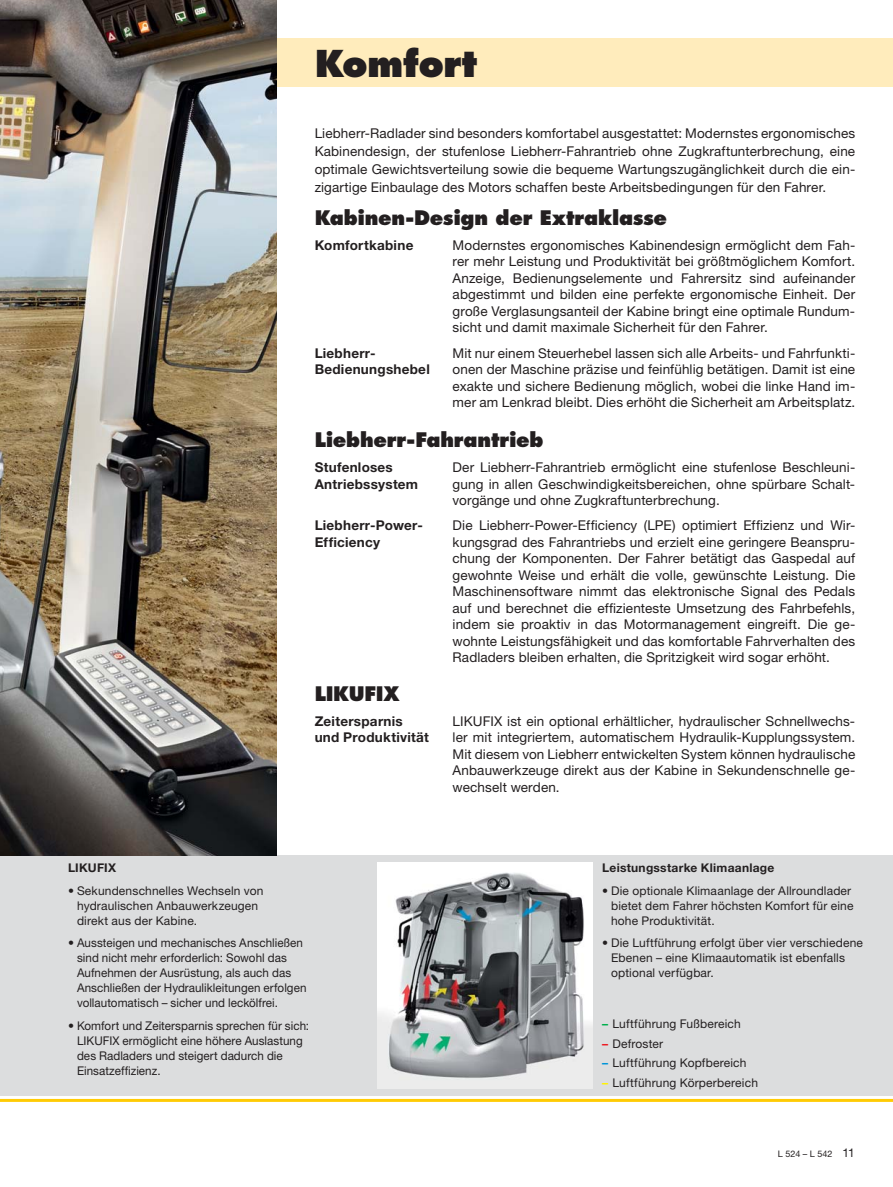
<style>
.page{position:relative;width:893px;height:1187px;background:#fff}
.page>*{position:absolute;margin:0;border:0;box-sizing:border-box;transform-origin:0 0}
.t1{font:800 36px "Futura LT";letter-spacing:-.015em;color:#231f20}
.t2{font:800 19.5px "Futura LT";letter-spacing:-.015em;color:#231f20}
.t3{font:13.5px/16.5px "Helvetica Neue LT";letter-spacing:.01em;color:#231f20;text-align:justify}
.t4{font:700 13.5px/16.5px "Helvetica Neue LT";letter-spacing:.02em;color:#231f20}
.t5{font:12px/15px "Helvetica Neue LT";letter-spacing:.01em;color:#231f20}
.t6{font:700 12px "Helvetica Neue LT";letter-spacing:.02em;color:#231f20}
.t7{font:9px "Helvetica Neue LT";color:#231f20}
.s1{font-weight:700;color:#00af4d}
.s2{font-weight:700;color:#ed1c24}
.s3{font-weight:700;color:#0095d9}
.s4{font-weight:700;color:#fff200}
.s5{font-size:12px}
</style>
<div class="page">
<hr style="left:0;top:1098px;width:893px;height:3px;background:#ffcb04">
<div style="left:276px;top:38px;width:617px;height:49px;background:#ffecbc"></div>
<div style="left:0;top:855px;width:893px;height:240px;background:#dcddde"></div>
<img style="left:0;top:0;width:276px;height:855px">
<img style="left:378px;top:862px;width:214px;height:226px">
<h1 class="t1" style="left:315px;top:47px;width:164px">Komfort</h1>
<p class="t3" style="left:315px;top:126px;width:542px;line-height:18px">Liebherr-Radlader sind besonders komfortabel ausgestattet: Modernstes ergonomisches Kabinendesign, der stufenlose Liebherr-Fahrantrieb ohne Zugkraftunterbrechung, eine optimale Gewichtsverteilung sowie die bequeme Wartungszugänglichkeit durch die ein&shy;zigartige Einbaulage des Motors schaffen beste Arbeitsbedingungen für den Fahrer.</p>
<h2 class="t2" style="left:315px;top:208px;width:354px">Kabinen-Design der Extraklasse</h2>
<p class="t4" style="left:315px;top:238px;width:100px">Komfortkabine</p>
<p class="t3" style="left:453px;top:238px;width:404px">Modernstes ergonomisches Kabinendesign ermöglicht dem Fah&shy;rer mehr Leistung und Produktivität bei größtmöglichem Komfort.<br>Anzeige, Bedienungselemente und Fahrersitz sind aufeinander abgestimmt und bilden eine perfekte ergonomische Einheit. Der große Verglasungsanteil der Kabine bringt eine optimale Rundum&shy;sicht und damit maximale Sicherheit für den Fahrer.</p>
<p class="t4" style="left:315px;top:346px;width:117px">Liebherr-<br>Bedienungshebel</p>
<p class="t3" style="left:453px;top:346px;width:404px">Mit nur einem Steuerhebel lassen sich alle Arbeits- und Fahrfunkti&shy;onen der Maschine präzise und feinfühlig betätigen. Damit ist eine exakte und sichere Bedienung möglich, wobei die linke Hand im&shy;mer am Lenkrad bleibt. Dies erhöht die Sicherheit am Arbeitsplatz.</p>
<h2 class="t2" style="left:315px;top:430px;width:230px">Liebherr-Fahrantrieb</h2>
<p class="t4" style="left:315px;top:460px;width:105px">Stufenloses<br>Antriebssystem</p>
<p class="t3" style="left:453px;top:460px;width:404px">Der Liebherr-Fahrantrieb ermöglicht eine stufenlose Beschleuni&shy;gung in allen Geschwindigkeitsbereichen, ohne spürbare Schalt&shy;vorgänge und ohne Zugkraftunterbrechung.</p>
<p class="t4" style="left:315px;top:518px;width:110px">Liebherr-Power-<br>Efficiency</p>
<p class="t3" style="left:453px;top:519px;width:404px">Die Liebherr-Power-Efficiency (LPE) optimiert Effizienz und Wir&shy;kungsgrad des Fahrantriebs und erzielt eine geringere Beanspru&shy;chung der Komponenten. Der Fahrer betätigt das Gaspedal auf gewohnte Weise und erhält die volle, gewünschte Leistung. Die Maschinensoftware nimmt das elektronische Signal des Pedals auf und berechnet die effizienteste Umsetzung des Fahrbefehls, indem sie proaktiv in das Motormanagement eingreift. Die ge&shy;wohnte Leistungsfähigkeit und das komfortable Fahrverhalten des Radladers bleiben erhalten, die Spritzigkeit wird sogar erhöht.</p>
<h2 class="t2" style="left:315px;top:684px;width:86px">LIKUFIX</h2>
<p class="t4" style="left:315px;top:714px;width:116px">Zeitersparnis und Produktivität</p>
<p class="t3" style="left:453px;top:714px;width:404px">LIKUFIX ist ein optional erhältlicher, hydraulischer Schnellwechs&shy;ler mit integriertem, automatischem Hydraulik-Kupplungssystem.<br>Mit diesem von Liebherr entwickelten System können hydraulische Anbauwerkzeuge direkt aus der Kabine in Sekundenschnelle ge&shy;wechselt werden.</p>
<p class="t6" style="left:68px;top:863px;width:50px">LIKUFIX</p>
<p class="t5" style="left:77px;top:884px;width:188px;text-indent:-9px">• Sekundenschnelles Wechseln von hydraulischen Anbauwerkzeugen direkt aus der Kabine.</p>
<p class="t5" style="left:77px;top:936px;width:231px;text-indent:-9px">• Aussteigen und mechanisches Anschließen sind nicht mehr erforderlich: Sowohl das Aufnehmen der Ausrüstung, als auch das Anschließen der Hydraulikleitungen erfolgen vollautomatisch – sicher und leckölfrei.</p>
<p class="t5" style="left:77px;top:1019px;width:234px;text-indent:-9px">• Komfort und Zeitersparnis sprechen für sich:<br>LIKUFIX ermöglicht eine höhere Auslastung des Radladers und steigert dadurch die Einsatzeffizienz.</p>
<p class="t6" style="left:602px;top:863px;width:174px">Leistungsstarke Klimaanlage</p>
<p class="t5" style="left:611px;top:884px;width:244px;text-indent:-9px">• Die optionale Klimaanlage der Allround lader bietet dem Fahrer höchsten Komfort für eine hohe Produktivität.</p>
<p class="t5" style="left:611px;top:936px;width:253px;text-indent:-9px">• Die Luftführung erfolgt über vier verschiedene<br>Ebenen – eine Klimaautomatik ist ebenfalls optional verfügbar.</p>
<p class="t5" style="left:602px;top:1017px;width:140px"><span class="s1">–</span> Luftführung Fußbereich</p>
<p class="t5" style="left:602px;top:1037px;width:63px"><span class="s2">–</span> Defroster</p>
<p class="t5" style="left:602px;top:1056px;width:146px"><span class="s3">–</span> Luftführung Kopfbereich</p>
<p class="t5" style="left:602px;top:1076px;width:157px"><span class="s4">–</span> Luftführung Körperbereich</p>
<p class="t7" style="left:778px;top:1150px;width:78px">L 524 – L 542 <span class="s5">11</span></p>
</div>
